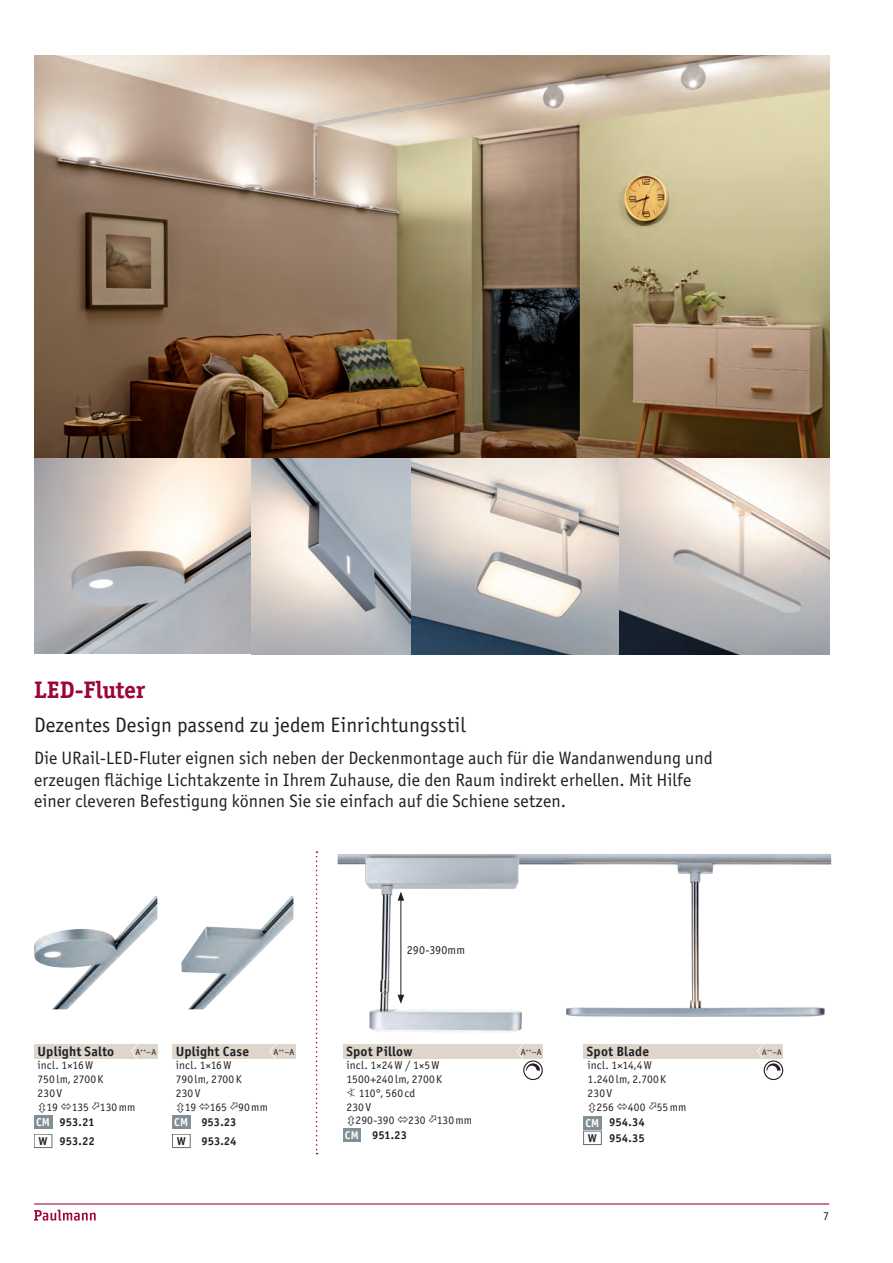
<style>
.page{position:relative;width:893px;height:1263px;background:#fff}
.page>*{position:absolute;margin:0;border:0;box-sizing:border-box;transform-origin:0 0}
.t1{font:24px "P Officina Serif Bold ITC";letter-spacing:-.015em;color:#9a0736}
.t2{font:21px "P Officina Sans Book ITC";color:#231f20}
.t3{font:18px/21.6px "P Officina Sans Book ITC";color:#231f20}
.t4{font:13.5px "P Officina Sans Bold ITC";letter-spacing:.01em;color:#231f20}
.t5{font:12px "P Officina Sans Book ITC";letter-spacing:.01em;color:#231f20}
.t6{font:11.55px/13.6px "P Officina Sans Book ITC";letter-spacing:.01em;color:#231f20}
.t7{font:11.55px/15.1px "P Officina Sans Bold ITC";letter-spacing:-.005em;color:#231f20}
.t8{font:11.4px "P Officina Sans Bold ITC";color:#fff}
.t9{font:11.4px "P Officina Sans Bold ITC";color:#231f20}
.t10{font:11.25px "P Officina Sans Bold ITC";color:#fff}
.t11{font:8.85px "P Officina Sans Book ITC";color:#231f20}
.t12{font:8.4px "P Officina Sans Book ITC";color:#231f20}
.s1{font-family:"Paulmann"}
</style>
<div class="page">
<svg style="left:34px;top:1210px;width:62px;height:11px"></svg>
<hr style="left:34px;top:1203px;width:795px;height:1px;background:#9a0736">
<img style="left:34px;top:55px;width:795px;height:599px">
<div style="left:343px;top:1044px;width:200px;height:15px;background:#ded6cd"></div>
<div style="left:343px;top:1128px;width:18px;height:14px;background:#828f96"></div>
<img style="left:338px;top:854px;width:225px;height:126px">
<img style="left:369px;top:980px;width:153px;height:53px">
<img style="left:34px;top:896px;width:123px;height:113px">
<div style="left:34px;top:1044px;width:123px;height:15px;background:#ded6cd"></div>
<svg style="left:131px;top:1044px;width:7px;height:15px"></svg>
<img style="left:181px;top:896px;width:112px;height:113px">
<div style="left:172px;top:1044px;width:124px;height:15px;background:#ded6cd"></div>
<svg style="left:269px;top:1044px;width:7px;height:15px"></svg>
<div style="left:172px;top:1115px;width:18px;height:14px;background:#828f96"></div>
<div style="left:583px;top:1116px;width:18px;height:13px;background:#828f96"></div>
<div style="left:172px;top:1134px;width:18px;height:14px;border:1px solid #6c6d70"></div>
<div style="left:583px;top:1131px;width:18px;height:14px;border:1px solid #6c6d70"></div>
<div style="left:34px;top:1115px;width:18px;height:14px;background:#828f96"></div>
<div style="left:34px;top:1134px;width:18px;height:14px;border:1px solid #6c6d70"></div>
<svg style="left:316px;top:851px;width:2px;height:303px"></svg>
<div style="left:583px;top:1044px;width:200px;height:15px;background:#ded6cd"></div>
<img style="left:563px;top:854px;width:268px;height:163px">
<svg style="left:516px;top:1044px;width:27px;height:36px"></svg>
<svg style="left:757px;top:1044px;width:26px;height:36px"></svg>
<h1 class="t1" style="left:34px;top:675px;width:113px">LED-Fluter</h1>
<p class="t2" style="left:34px;top:713px;width:433px">Dezentes Design passend zu jedem Einrichtungsstil</p>
<p class="t3" style="left:34px;top:747px;width:680px">Die URail-LED-Fluter eignen sich neben der Deckenmontage auch für die Wandanwendung und erzeugen flächige Lichtakzente in Ihrem Zuhause, die den Raum indirekt erhellen. Mit Hilfe einer cleveren Befestigung können Sie sie einfach auf die Schiene setzen.</p>
<p class="t5" style="left:407px;top:942px;width:60px">290-390mm</p>
<p class="t11" style="left:135px;top:1047px;width:22px">A<sup>++</sup>–A</p>
<p class="t4" style="left:347px;top:1043px;width:67px">Spot Pillow</p>
<p class="t4" style="left:38px;top:1043px;width:78px">Uplight Salto</p>
<p class="t4" style="left:176px;top:1043px;width:75px">Uplight Case</p>
<p class="t11" style="left:274px;top:1047px;width:22px">A<sup>++</sup>–A</p>
<p class="t11" style="left:521px;top:1047px;width:22px">A<sup>++</sup>–A</p>
<p class="t4" style="left:587px;top:1043px;width:64px">Spot Blade</p>
<p class="t6" style="left:347px;top:1059px;width:127px">incl. 1×24W / 1×5W<br>1500+240lm, 2700K<br><span class="s1">5</span> 110°, 560cd<br>230V<br><span class="s1">3⁣</span>290-390 <span class="s1">2⁣</span>230 <span class="s1">1⁣</span>130mm</p>
<p class="t7" style="left:372px;top:1127px;width:36px">951.23</p>
<p class="t6" style="left:588px;top:1059px;width:100px">incl. 1×14,4W<br>1.240lm, 2.700K<br>230V<br><span class="s1">3⁣</span>256 <span class="s1">2⁣</span>400 <span class="s1">1⁣</span>55mm</p>
<p class="t6" style="left:38px;top:1059px;width:99px">incl. 1×16W<br>750lm, 2700K<br>230V<br><span class="s1">3⁣</span>19 <span class="s1">2⁣</span>135 <span class="s1">1⁣</span>130mm</p>
<p class="t7" style="left:60px;top:1114px;width:37px">953.21</p>
<p class="t6" style="left:176px;top:1059px;width:94px">incl. 1×16W<br>790lm, 2700K<br>230V<br><span class="s1">3⁣</span>19 <span class="s1">2⁣</span>165 <span class="s1">1⁣</span>90mm</p>
<p class="t7" style="left:201px;top:1114px;width:37px">953.23</p>
<p class="t8" style="left:36px;top:1115px;width:15px">CM</p>
<p class="t9" style="left:39px;top:1134px;width:11px">W</p>
<p class="t8" style="left:174px;top:1115px;width:15px">CM</p>
<p class="t8" style="left:585px;top:1116px;width:15px">CM</p>
<p class="t9" style="left:177px;top:1134px;width:11px">W</p>
<p class="t9" style="left:588px;top:1131px;width:11px">W</p>
<p class="t7" style="left:609px;top:1115px;width:37px">954.34<br>954.35</p>
<p class="t10" style="left:345px;top:1129px;width:15px">CM</p>
<p class="t7" style="left:60px;top:1133px;width:37px">953.22</p>
<p class="t7" style="left:201px;top:1133px;width:37px">953.24</p>
<p class="t12" style="left:762px;top:1047px;width:21px">A<sup>++</sup>–A</p>
<p class="t5" style="left:823px;top:1209px;width:7px">7</p>
</div>
